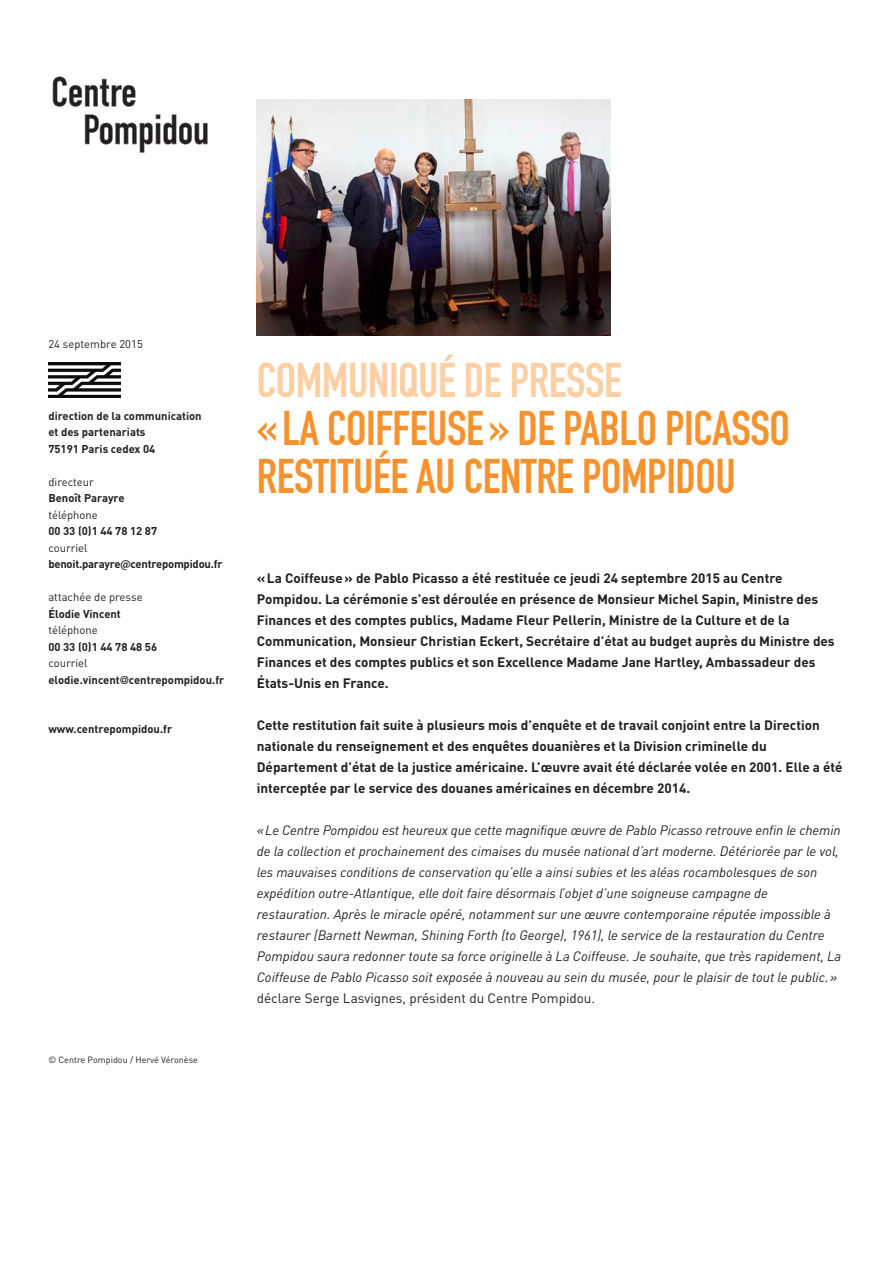
<style>
.page{position:relative;width:893px;height:1263px;background:#fff}
.page>*{position:absolute;margin:0;border:0;box-sizing:border-box;transform-origin:0 0}
.titre{font:48px "DIN Engschrift Std";letter-spacing:-.01em;color:#f6922e}
.titre-2{font:48px "DIN Engschrift Std";letter-spacing:-.01em;color:#fdcfa3}
.lieu{font:italic 13.5px/21px "DINOT";color:#231f20}
.lieu-2{font:700 13.5px/21px "DINOT";color:#231f20}
.info_bold{font:700 11.25px "DINOT";color:#231f20}
.info_regul{font:11.25px "DINOT";color:#231f20}
.info_bold-2{font:700 11.25px "DINOT";letter-spacing:-.02em;color:#231f20}
.info_bold-3{font:9px "DINOT";color:#231f20}
.s1{font-weight:500}
.s2{font-family:"DIN Engschrift Std";font-weight:400}
.s3{font-style:normal}
</style>
<div class="page">
<img style="left:48px;top:363px;width:73px;height:34px">
<svg style="left:53px;top:77px;width:82px;height:30px"></svg>
<svg style="left:85px;top:114px;width:123px;height:39px"></svg>
<img style="left:257px;top:99px;width:354px;height:236px">
<p class="info_regul" style="left:48px;top:337px;width:96px">24 septembre 2015</p>
<p class="info_bold" style="left:48px;top:408px;width:155px">direction de la communication</p>
<p class="info_bold" style="left:48px;top:425px;width:99px">et des partenariats</p>
<p class="info_bold" style="left:48px;top:441px;width:108px">75191 Paris cedex 04</p>
<p class="info_regul" style="left:48px;top:475px;width:47px">directeur</p>
<p class="info_bold" style="left:48px;top:491px;width:78px">Benoît Parayre</p>
<p class="info_regul" style="left:48px;top:508px;width:51px">téléphone</p>
<p class="info_bold" style="left:48px;top:524px;width:110px">00 33 (0)1 44 78 12 87</p>
<p class="info_regul" style="left:48px;top:541px;width:41px">courriel</p>
<p class="info_bold-2" style="left:48px;top:557px;width:176px">benoit.parayre<span class="s1">@</span>centrepompidou.fr</p>
<p class="info_regul" style="left:48px;top:590px;width:96px">attachée de presse</p>
<p class="info_bold" style="left:48px;top:606px;width:74px">Élodie Vincent</p>
<p class="info_regul" style="left:48px;top:623px;width:51px">téléphone</p>
<p class="info_bold" style="left:48px;top:639px;width:110px">00 33 (0)1 44 78 48 56</p>
<p class="info_regul" style="left:48px;top:656px;width:41px">courriel</p>
<p class="info_bold" style="left:48px;top:672px;width:177px">elodie.vincent<span class="s2">@</span>centrepompidou.fr</p>
<p class="info_bold" style="left:48px;top:722px;width:125px">www.centrepompidou.fr</p>
<p class="info_bold-3" style="left:48px;top:1054px;width:151px">© Centre Pompidou / Hervé Véronèse</p>
<p class="titre-2" style="left:257px;top:352px;width:366px">COMMUNIQUÉ DE PRESSE</p>
<p class="titre" style="left:257px;top:400px;width:535px">«LA COIFFEUSE» DE PABLO PICASSO</p>
<p class="titre" style="left:257px;top:448px;width:481px">RESTITUÉE AU CENTRE POMPIDOU</p>
<p class="lieu-2" style="left:257px;top:568px;width:579px">«La Coiffeuse» de Pablo Picasso a été restituée ce jeudi 24 septembre 2015 au Centre Pompidou. La cérémonie s’est déroulée en présence de Monsieur Michel Sapin, Ministre des Finances et des comptes publics, Madame Fleur Pellerin, Ministre de la Culture et de la Communication, Monsieur Christian Eckert, Secrétaire d’état au budget auprès du Ministre des Finances et des comptes publics et son Excellence Madame Jane Hartley, Ambassadeur des États-Unis en France.</p>
<p class="lieu-2" style="left:257px;top:715px;width:587px">Cette restitution fait suite à plusieurs mois d’enquête et de travail conjoint entre la Direction nationale du renseignement et des enquêtes douanières et la Division criminelle du Département d’état de la justice américaine. L’œuvre avait été déclarée volée en 2001. Elle a été interceptée par le service des douanes américaines en décembre 2014.</p>
<p class="lieu" style="left:257px;top:820px;width:586px">«Le Centre Pompidou est heureux que cette magnifique œuvre de Pablo Picasso retrouve enfin le chemin de la collection et prochainement des cimaises du musée national d’art moderne. Détériorée par le vol, les mauvaises conditions de conservation qu’elle a ainsi subies et les aléas rocambolesques de son expédition outre-Atlantique, elle doit faire désormais l’objet d’une soigneuse campagne de restauration. Après le miracle opéré, notamment sur une œuvre contemporaine réputée impossible à restaurer (Barnett Newman, Shining Forth (to George), 1961), le service de la restauration du Centre Pompidou saura redonner toute sa force originelle à La Coiffeuse. Je souhaite, que très rapidement, La Coiffeuse de Pablo Picasso soit exposée à nouveau au sein du musée, pour le plaisir de tout le public.» <span class="s3">déclare Serge Lasvignes, président du Centre Pompidou.</span></p>
</div>
